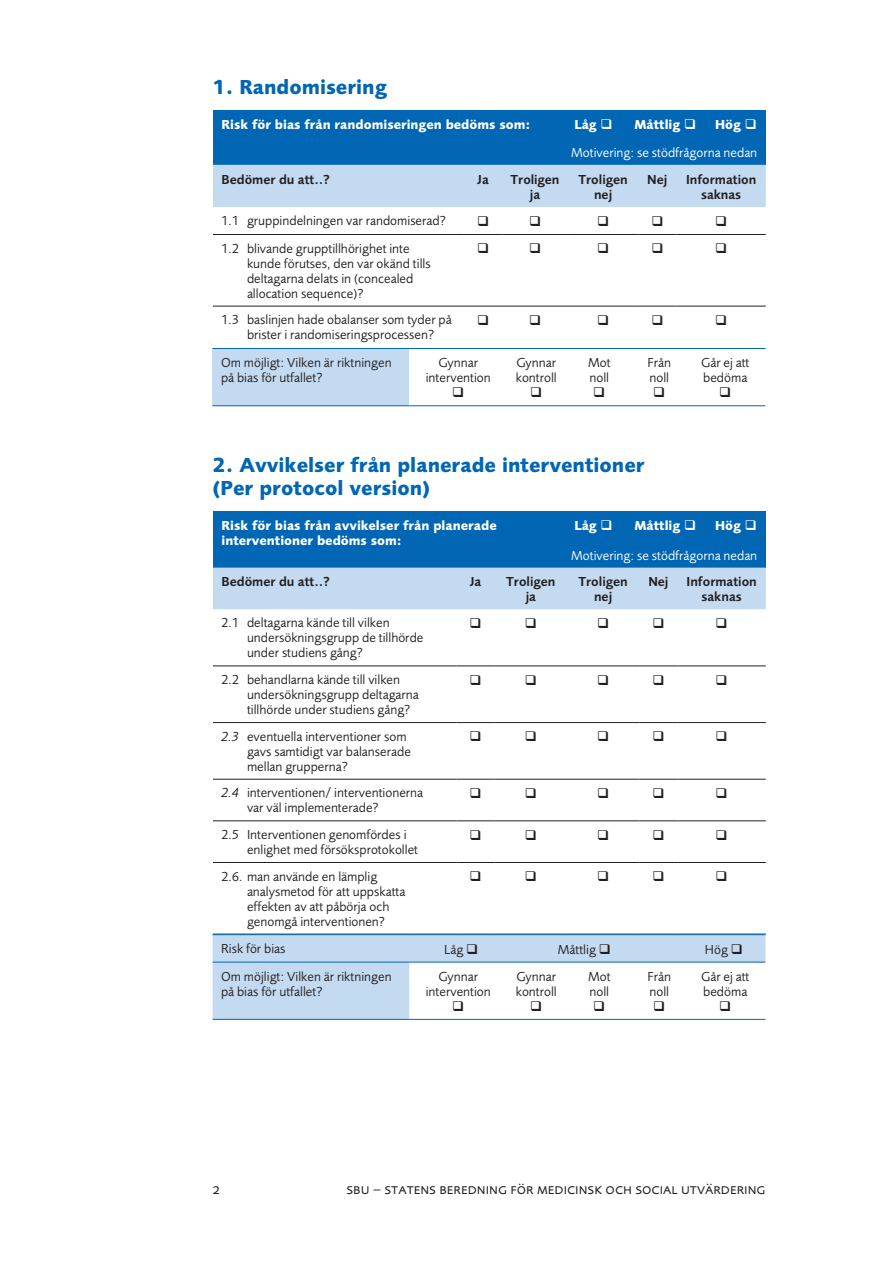
<style>
.page{position:relative;width:893px;height:1263px;background:#fff}
.page>*{position:absolute;margin:0;border:0;box-sizing:border-box;transform-origin:0 0}
.t1{font:700 21px/22.5px "Foundry Sans";color:#0166b3}
.t2{font:15px "Foundry Sans Expert";color:#231f20}
.Tabelltext{font:13.5px/15px "Foundry Sans";color:#231f20}
.Tabelltext-2{font:700 13.5px "Foundry Sans";color:#fff}
.Tabellhuvudrubrik{font:600 13.5px/15px "Foundry Sans";color:#231f20;text-align:center}
.Tabelltext-3{font:13.5px "Foundry Sans";color:#fff}
.s1{font-style:italic}
</style>
<div class="page">
<div style="left:213px;top:110px;width:553px;height:55px;background:#0166b3"></div>
<div style="left:213px;top:165px;width:553px;height:42px;background:#c3daf1"></div>
<hr style="left:213px;top:234px;width:251px;height:1px;background:#231f20">
<hr style="left:464px;top:234px;width:38px;height:1px;background:#231f20">
<hr style="left:502px;top:234px;width:66px;height:1px;background:#231f20">
<hr style="left:568px;top:234px;width:70px;height:1px;background:#231f20">
<hr style="left:638px;top:234px;width:38px;height:1px;background:#231f20">
<hr style="left:676px;top:234px;width:90px;height:1px;background:#231f20">
<hr style="left:213px;top:306px;width:251px;height:1px;background:#231f20">
<hr style="left:464px;top:306px;width:38px;height:1px;background:#231f20">
<hr style="left:502px;top:306px;width:66px;height:1px;background:#231f20">
<hr style="left:568px;top:306px;width:70px;height:1px;background:#231f20">
<hr style="left:638px;top:306px;width:38px;height:1px;background:#231f20">
<hr style="left:676px;top:306px;width:90px;height:1px;background:#231f20">
<div style="left:213px;top:348px;width:196px;height:58px;background:#c3daf1"></div>
<hr style="left:213px;top:348px;width:196px;height:1px;background:#0166b3">
<hr style="left:409px;top:348px;width:356px;height:1px;background:#0166b3">
<hr style="left:213px;top:405px;width:196px;height:1px;background:#0166b3">
<hr style="left:409px;top:405px;width:356px;height:1px;background:#0166b3">
<div style="left:213px;top:511px;width:553px;height:57px;background:#0166b3"></div>
<div style="left:213px;top:568px;width:553px;height:41px;background:#c3daf1"></div>
<hr style="left:213px;top:666px;width:243px;height:1px;background:#231f20">
<hr style="left:456px;top:666px;width:39px;height:1px;background:#231f20">
<hr style="left:495px;top:666px;width:72px;height:1px;background:#231f20">
<hr style="left:567px;top:666px;width:72px;height:1px;background:#231f20">
<hr style="left:639px;top:666px;width:39px;height:1px;background:#231f20">
<hr style="left:678px;top:666px;width:88px;height:1px;background:#231f20">
<hr style="left:213px;top:722px;width:243px;height:1px;background:#231f20">
<hr style="left:456px;top:722px;width:39px;height:1px;background:#231f20">
<hr style="left:495px;top:722px;width:72px;height:1px;background:#231f20">
<hr style="left:567px;top:722px;width:72px;height:1px;background:#231f20">
<hr style="left:639px;top:722px;width:39px;height:1px;background:#231f20">
<hr style="left:678px;top:722px;width:88px;height:1px;background:#231f20">
<hr style="left:213px;top:862px;width:243px;height:1px;background:#231f20">
<hr style="left:678px;top:934px;width:88px;height:1px;background:#231f20">
<hr style="left:213px;top:779px;width:243px;height:1px;background:#231f20">
<hr style="left:456px;top:779px;width:39px;height:1px;background:#231f20">
<hr style="left:495px;top:779px;width:72px;height:1px;background:#231f20">
<hr style="left:567px;top:779px;width:72px;height:1px;background:#231f20">
<hr style="left:639px;top:779px;width:39px;height:1px;background:#231f20">
<hr style="left:678px;top:779px;width:88px;height:1px;background:#231f20">
<hr style="left:213px;top:820px;width:243px;height:1px;background:#231f20">
<hr style="left:456px;top:820px;width:39px;height:1px;background:#231f20">
<hr style="left:495px;top:820px;width:72px;height:1px;background:#231f20">
<hr style="left:567px;top:820px;width:72px;height:1px;background:#231f20">
<hr style="left:639px;top:820px;width:39px;height:1px;background:#231f20">
<hr style="left:678px;top:820px;width:88px;height:1px;background:#231f20">
<hr style="left:456px;top:862px;width:39px;height:1px;background:#231f20">
<hr style="left:495px;top:862px;width:72px;height:1px;background:#231f20">
<hr style="left:567px;top:862px;width:72px;height:1px;background:#231f20">
<hr style="left:639px;top:862px;width:39px;height:1px;background:#231f20">
<hr style="left:678px;top:862px;width:88px;height:1px;background:#231f20">
<svg style="left:213px;top:935px;width:552px;height:84px;fill:#c3daf1"></svg>
<hr style="left:213px;top:934px;width:196px;height:1px;background:#0166b3">
<hr style="left:409px;top:934px;width:356px;height:1px;background:#0166b3">
<hr style="left:213px;top:962px;width:196px;height:1px;background:#0166b3">
<hr style="left:409px;top:962px;width:356px;height:1px;background:#0166b3">
<hr style="left:213px;top:1019px;width:196px;height:1px;background:#0166b3">
<hr style="left:409px;top:1019px;width:356px;height:1px;background:#0166b3">
<svg style="left:453px;top:1001px;width:10px;height:10px"></svg>
<svg style="left:531px;top:1001px;width:10px;height:10px"></svg>
<svg style="left:594px;top:1001px;width:10px;height:10px"></svg>
<svg style="left:654px;top:1001px;width:10px;height:10px"></svg>
<svg style="left:720px;top:1001px;width:10px;height:10px"></svg>
<h2 class="t1" style="left:213px;top:76px;width:176px">1. Randomisering</h2>
<p class="Tabelltext-2" style="left:221px;top:117px;width:310px">Risk för bias från randomiseringen bedöms som:</p>
<p class="Tabelltext-2" style="left:574px;top:117px;width:40px">Låg ❑</p>
<p class="Tabelltext-2" style="left:635px;top:117px;width:63px">Måttlig ❑</p>
<p class="Tabelltext-2" style="left:715px;top:117px;width:43px">Hög ❑</p>
<p class="Tabelltext-3" style="left:571px;top:144px;width:188px">Motivering: se stödfrågorna nedan</p>
<p class="Tabellhuvudrubrik" style="left:221px;top:171px;width:110px">Bedömer du att..?</p>
<p class="Tabellhuvudrubrik" style="left:477px;top:171px;width:13px">Ja</p>
<p class="Tabellhuvudrubrik" style="left:511px;top:171px;width:50px">Troligen ja</p>
<p class="Tabellhuvudrubrik" style="left:578px;top:171px;width:51px">Troligen nej</p>
<p class="Tabellhuvudrubrik" style="left:647px;top:171px;width:22px">Nej</p>
<p class="Tabellhuvudrubrik" style="left:686px;top:171px;width:72px">Information saknas</p>
<p class="Tabelltext" style="left:221px;top:213px;width:226px">1.1 gruppindelningen var randomiserad?</p>
<p class="Tabelltext" style="left:247px;top:241px;width:185px;text-indent:-26px">1.2 blivande grupptillhörighet inte kunde förutses, den var okänd tills deltagarna delats in (concealed allocation sequence)?</p>
<p class="Tabelltext" style="left:221px;top:312px;width:232px;text-align:center">1.3 baslinjen hade obalanser som tyder på brister i randomiseringsprocessen?</p>
<p class="Tabelltext" style="left:221px;top:355px;width:172px">Om möjligt: Vilken är riktningen på bias för utfallet?</p>
<p class="Tabelltext" style="left:438px;top:355px;width:41px">Gynnar</p>
<p class="Tabelltext" style="left:516px;top:355px;width:41px">Gynnar</p>
<p class="Tabelltext" style="left:588px;top:355px;width:24px">Mot</p>
<p class="Tabelltext" style="left:647px;top:355px;width:25px">Från</p>
<p class="Tabelltext" style="left:701px;top:355px;width:50px">Går ej att</p>
<p class="Tabelltext" style="left:426px;top:370px;width:67px">intervention</p>
<p class="Tabelltext" style="left:516px;top:370px;width:43px">kontroll</p>
<p class="Tabelltext" style="left:589px;top:370px;width:21px">noll</p>
<p class="Tabelltext" style="left:649px;top:370px;width:21px">noll</p>
<p class="Tabelltext" style="left:703px;top:370px;width:46px">bedöma</p>
<h2 class="t1" style="left:213px;top:454px;width:434px">2. Avvikelser från planerade interventioner (Per protocol version)</h2>
<p class="Tabelltext-2" style="left:221px;top:517px;width:277px">Risk för bias från avvikelser från planerade</p>
<p class="Tabelltext-2" style="left:574px;top:517px;width:40px">Låg ❑</p>
<p class="Tabelltext-2" style="left:635px;top:517px;width:63px">Måttlig ❑</p>
<p class="Tabelltext-2" style="left:715px;top:517px;width:43px">Hög ❑</p>
<p class="Tabelltext-2" style="left:221px;top:532px;width:182px">interventioner bedöms som:</p>
<p class="Tabelltext-3" style="left:571px;top:547px;width:188px">Motivering: se stödfrågorna nedan</p>
<p class="Tabellhuvudrubrik" style="left:221px;top:574px;width:110px">Bedömer du att..?</p>
<p class="Tabellhuvudrubrik" style="left:470px;top:574px;width:13px">Ja</p>
<p class="Tabellhuvudrubrik" style="left:506px;top:574px;width:51px">Troligen ja</p>
<p class="Tabellhuvudrubrik" style="left:578px;top:574px;width:51px">Troligen nej</p>
<p class="Tabellhuvudrubrik" style="left:648px;top:574px;width:22px">Nej</p>
<p class="Tabellhuvudrubrik" style="left:687px;top:574px;width:72px">Information saknas</p>
<p class="Tabelltext" style="left:247px;top:615px;width:178px;text-indent:-26px">2.1 deltagarna kände till vilken undersökningsgrupp de tillhörde under studiens gång?</p>
<p class="Tabelltext" style="left:247px;top:672px;width:173px;text-indent:-26px">2.2 behandlarna kände till vilken undersökningsgrupp deltagarna tillhörde under studiens gång?</p>
<p class="Tabelltext" style="left:247px;top:729px;width:165px;text-indent:-26px"><span class="s1">2.3</span> eventuella interventioner som gavs samtidigt var balanserade mellan grupperna?</p>
<p class="Tabelltext" style="left:247px;top:785px;width:178px;text-indent:-26px"><span class="s1">2.4</span> interventionen/ interventionerna var väl implementerade?</p>
<p class="Tabelltext" style="left:247px;top:827px;width:173px;text-indent:-26px">2.5 Interventionen genomfördes i enlighet med försöksprotokollet</p>
<p class="Tabelltext" style="left:247px;top:868px;width:160px;text-indent:-26px">2.6. man använde en lämplig analysmetod för att uppskatta effekten av att påbörja och genomgå interventionen?</p>
<p class="Tabelltext" style="left:221px;top:941px;width:66px">Risk för bias</p>
<p class="Tabelltext" style="left:444px;top:941px;width:36px">Låg ❑</p>
<p class="Tabelltext" style="left:558px;top:941px;width:55px">Måttlig ❑</p>
<p class="Tabelltext" style="left:705px;top:941px;width:39px">Hög ❑</p>
<p class="Tabelltext" style="left:221px;top:969px;width:172px">Om möjligt: Vilken är riktningen på bias för utfallet?</p>
<p class="Tabelltext" style="left:438px;top:969px;width:41px">Gynnar</p>
<p class="Tabelltext" style="left:516px;top:969px;width:41px">Gynnar</p>
<p class="Tabelltext" style="left:588px;top:969px;width:24px">Mot</p>
<p class="Tabelltext" style="left:647px;top:969px;width:25px">Från</p>
<p class="Tabelltext" style="left:701px;top:969px;width:50px">Går ej att</p>
<p class="Tabelltext" style="left:426px;top:984px;width:67px">intervention</p>
<p class="Tabelltext" style="left:516px;top:984px;width:43px">kontroll</p>
<p class="Tabelltext" style="left:589px;top:984px;width:21px">noll</p>
<p class="Tabelltext" style="left:649px;top:984px;width:21px">noll</p>
<p class="Tabelltext" style="left:703px;top:984px;width:46px">bedöma</p>
<p class="t2" style="left:213px;top:1180px;width:9px">2</p>
<p class="t2" style="left:346px;top:1180px;width:420px">sbu – statens beredning för medicinsk och social utvärdering</p>
</div>
